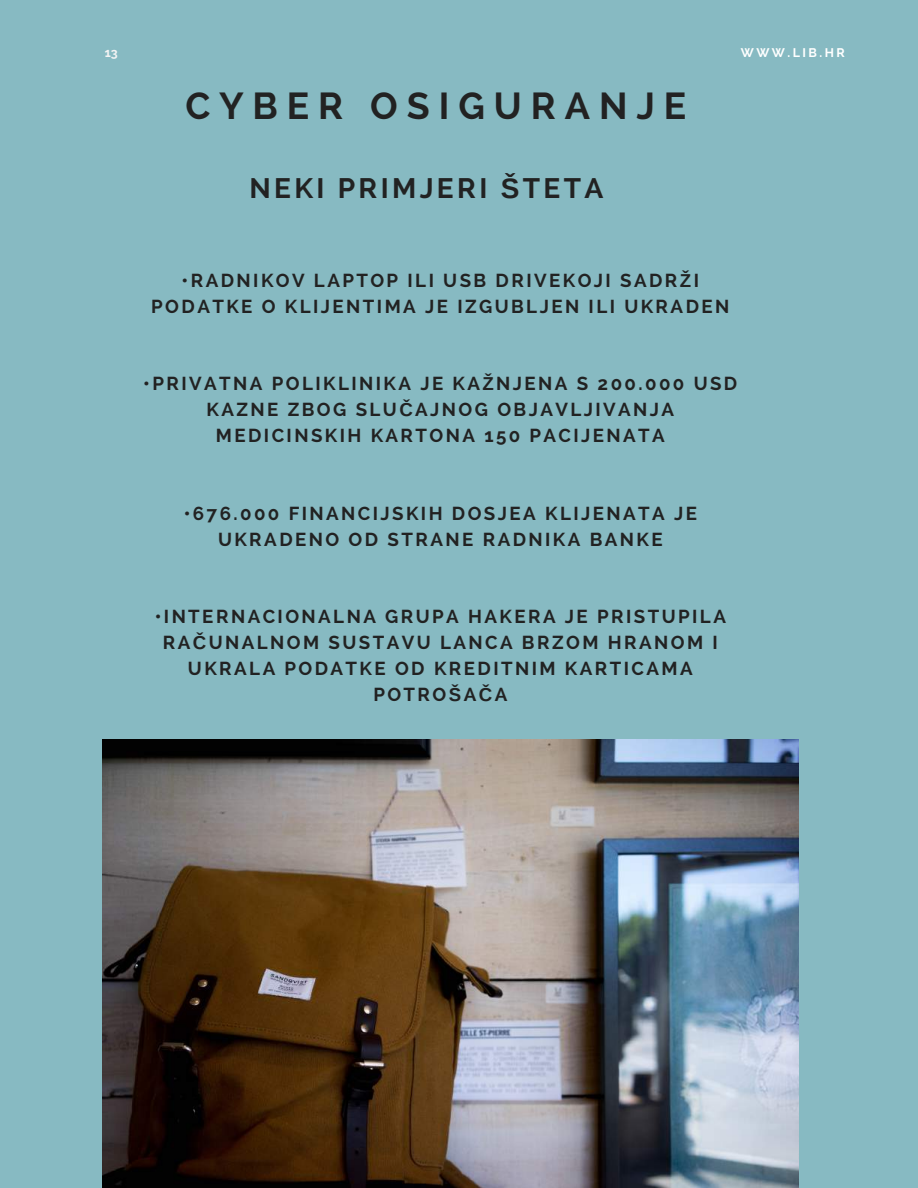
<style>
.page{position:relative;width:918px;height:1188px;background:#87bac2}
.page>*{position:absolute;margin:0;border:0;box-sizing:border-box;transform-origin:0 0}
.t1{font:700 37.35px "Raleway";letter-spacing:.24em;color:#222}
.t2{font:700 28.05px "Raleway";letter-spacing:.12em;color:#222}
.t3{font:700 18.75px/25.8px "Raleway";letter-spacing:.13em;color:#222;text-align:center}
.t4{font:700 12.45px "Raleway";letter-spacing:.2em;color:#fff}
.t5{font:700 12.45px "Raleway";color:#f4f4f4}
.s1{font-family:"Liberation Sans"}
</style>
<div class="page">
<img style="left:102px;top:739px;width:697px;height:449px">
<p class="t5" style="left:105px;top:46px;width:15px">13</p>
<p class="t4" style="left:741px;top:45px;width:106px">WWW.LIB.HR</p>
<h1 class="t1" style="left:185px;top:84px;width:502px">CYBER OSIGURANJE</h1>
<h2 class="t2" style="left:249px;top:172px;width:355px">NEKI PRIMJERI <span class="s1">Š</span>TETA</h2>
<p class="t3" style="left:151px;top:267px;width:580px">•RADNIKOV LAPTOP ILI USB DRIVEKOJI SADR<span class="s1">Ž</span>I<br>PODATKE O KLIJENTIMA JE IZGUBLJEN ILI UKRADEN</p>
<p class="t3" style="left:143px;top:371px;width:596px">•PRIVATNA POLIKLINIKA JE KA<span class="s1">Ž</span>NJENA S 200.000 USD<br>KAZNE ZBOG SLU<span class="s1">Č</span>AJNOG OBJAVLJIVANJA<br>MEDICINSKIH KARTONA 150 PACIJENATA</p>
<p class="t3" style="left:184px;top:500px;width:515px">•676.000 FINANCIJSKIH DOSJEA KLIJENATA JE<br>UKRADENO OD STRANE RADNIKA BANKE</p>
<p class="t3" style="left:155px;top:604px;width:573px">•INTERNACIONALNA GRUPA HAKERA JE PRISTUPILA RA<span class="s1">Č</span>UNALNOM SUSTAVU LANCA BRZOM HRANOM I UKRALA PODATKE OD KREDITNIM KARTICAMA POTRO<span class="s1">Š</span>A<span class="s1">Č</span>A</p>
</div>
